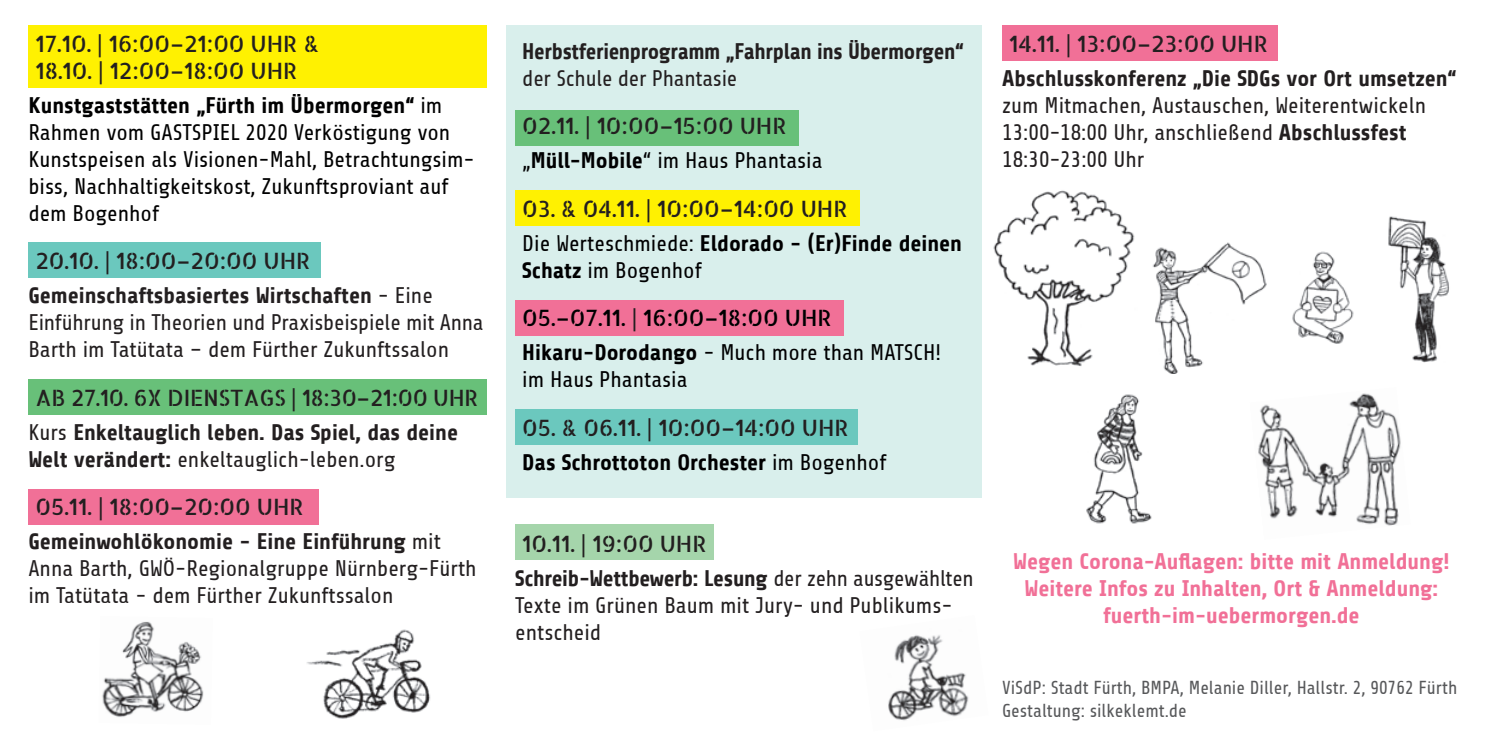
<style>
.page{position:relative;width:1489px;height:745px;background:#fff}
.page>*{position:absolute;margin:0;border:0;box-sizing:border-box;transform-origin:0 0}
.t1{font:22.5px/27px "Share";color:#231f20}
.t2{font:22.5px/27px "Share";color:#000001}
.t3{font:22.5px/27px "Allerta Stencil";color:#231f20}
.t4{font:700 22.5px/27px "Share";color:#231f20}
.t5{font:700 22.5px/27px "Share";color:#f17097;text-align:center}
.t6{font:700 22.5px/27px "Share";color:#000001}
.t7{font:700 22.5px "Share";color:#231f20;scale:.96 1}
.t8{font:22.5px "Allerta Stencil";color:#000001}
.t9{font:18.75px/22.5px "Share";color:#57585a}
.s1{font-weight:700}
.s2{font-weight:400}
.s3{color:#231f20}
</style>
<div class="page">
<div style="left:507px;top:25px;width:474px;height:472px;background:#d9efec"></div>
<div style="left:515px;top:110px;width:283px;height:35px;background:#68c079"></div>
<div style="left:515px;top:190px;width:344px;height:36px;background:#fff101"></div>
<div style="left:515px;top:299px;width:328px;height:36px;background:#f17097"></div>
<div style="left:1002px;top:25px;width:275px;height:35px;background:#f17097"></div>
<div style="left:515px;top:409px;width:342px;height:36px;background:#6bc8be"></div>
<div style="left:515px;top:524px;width:198px;height:35px;background:#a5d5ab"></div>
<div style="left:28px;top:489px;width:291px;height:35px;background:#f17097"></div>
<div style="left:28px;top:242px;width:292px;height:35px;background:#6bc8be"></div>
<div style="left:28px;top:25px;width:459px;height:62px;background:#fff101"></div>
<div style="left:28px;top:379px;width:459px;height:35px;background:#68c079"></div>
<img style="left:1258px;top:393px;width:143px;height:133px">
<img style="left:1388px;top:216px;width:61px;height:146px">
<img style="left:1292px;top:251px;width:62px;height:93px">
<img style="left:1152px;top:242px;width:115px;height:131px">
<img style="left:102px;top:621px;width:102px;height:96px">
<img style="left:306px;top:629px;width:125px;height:90px">
<img style="left:888px;top:635px;width:81px;height:86px">
<img style="left:1086px;top:394px;width:66px;height:130px">
<img style="left:993px;top:190px;width:142px;height:176px">
<p class="t3" style="left:35px;top:29px;width:285px">17.10. | 16:00–21:00 UHR &amp;<br>18.10. | 12:00–18:00 UHR</p>
<p class="t2" style="left:28px;top:92px;width:448px"><span class="s1">Kunstgaststätten „Fürth im Übermorgen“</span> im Rahmen vom GASTSPIEL 2020 Verköstigung von Kunstspeisen als Visionen-Mahl, Betrachtungsim&shy;biss, Nachhaltigkeitskost, Zukunftsproviant auf dem Bogenhof</p>
<p class="t3" style="left:35px;top:247px;width:277px">20.10. | 18:00–20:00 UHR</p>
<p class="t1" style="left:28px;top:283px;width:457px"><span class="s1">Gemeinschaftsbasiertes Wirtschaften</span> - Eine<br>Einführung in Theorien und Praxisbeispiele mit Anna<br>Barth im Tatütata – dem Fürther Zukunftssalon</p>
<p class="t3" style="left:35px;top:383px;width:444px">AB 27.10. 6X DIENSTAGS | 18:30–21:00 UHR</p>
<p class="t4" style="left:28px;top:419px;width:431px"><span class="s2">Kurs</span> Enkeltauglich leben. Das Spiel, das deine<br>Welt verändert: <span class="s2">enkeltauglich-leben.org</span></p>
<p class="t3" style="left:35px;top:492px;width:270px">05.11. | 18:00–20:00 UHR</p>
<p class="t1" style="left:28px;top:528px;width:450px"><span class="s1">Gemeinwohlökonomie - Eine Einführung</span> mit<br>Anna Barth, GWÖ-Regionalgruppe Nürnberg-Fürth im Tatütata - dem Fürther Zukunftssalon</p>
<p class="t7" style="left:522px;top:39px;width:461px">Herbstferienprogramm „Fahrplan ins Übermorgen“</p>
<p class="t1" style="left:522px;top:65px;width:216px">der Schule der Phantasie</p>
<p class="t3" style="left:522px;top:112px;width:266px">02.11. | 10:00–15:00 UHR</p>
<p class="t2" style="left:522px;top:148px;width:302px">„<span class="s1">Müll-Mobile</span>“ im Haus Phantasia</p>
<p class="t3" style="left:522px;top:194px;width:327px">03. &amp; 04.11. | 10:00–14:00 UHR</p>
<p class="t6" style="left:522px;top:230px;width:441px"><span class="s2">Die Werteschmiede:</span> Eldorado - (Er)Finde deinen<br>Schatz <span class="s2">im Bogenhof</span></p>
<p class="t8" style="left:522px;top:303px;width:311px">05.–07.11. <span class="s3">|</span> 16:00–18:00 UHR</p>
<p class="t2" style="left:522px;top:340px;width:420px"><span class="s1">Hikaru-Dorodango</span> - Much more than MATSCH! im Haus Phantasia</p>
<p class="t3" style="left:522px;top:413px;width:328px">05. &amp; 06.11. | 10:00–14:00 UHR</p>
<p class="t6" style="left:522px;top:449px;width:365px">Das Schrottoton Orchester <span class="s2">im Bogenhof</span></p>
<p class="t3" style="left:522px;top:529px;width:186px">10.11. | 19:00 UHR</p>
<p class="t1" style="left:515px;top:565px;width:460px"><span class="s1">Schreib-Wettbewerb: Lesung</span> der zehn ausgewählten<br>Texte im Grünen Baum mit Jury- und Publikums&shy;entscheid</p>
<p class="t3" style="left:1009px;top:29px;width:260px">14.11. | 13:00–23:00 UHR</p>
<p class="t4" style="left:1002px;top:65px;width:456px">Abschlusskonferenz „Die SDGs vor Ort umsetzen“</p>
<p class="t1" style="left:1002px;top:92px;width:425px">zum Mitmachen, Austauschen, Weiterentwickeln<br>13:00-18:00 Uhr, anschließend <span class="s1">Abschlussfest<br></span>18:30-23:00 Uhr</p>
<p class="t5" style="left:1013px;top:548px;width:438px">Wegen Corona-Auflagen: bitte mit Anmeldung!<br>Weitere Infos zu Inhalten, Ort &amp; Anmeldung: fuerth-im-uebermorgen.de</p>
<p class="t9" style="left:1002px;top:676px;width:456px">ViSdP: Stadt Fürth, BMPA, Melanie Diller, Hallstr. 2, 90762 Fürth<br>Gestaltung: silkeklemt.de</p>
</div>
